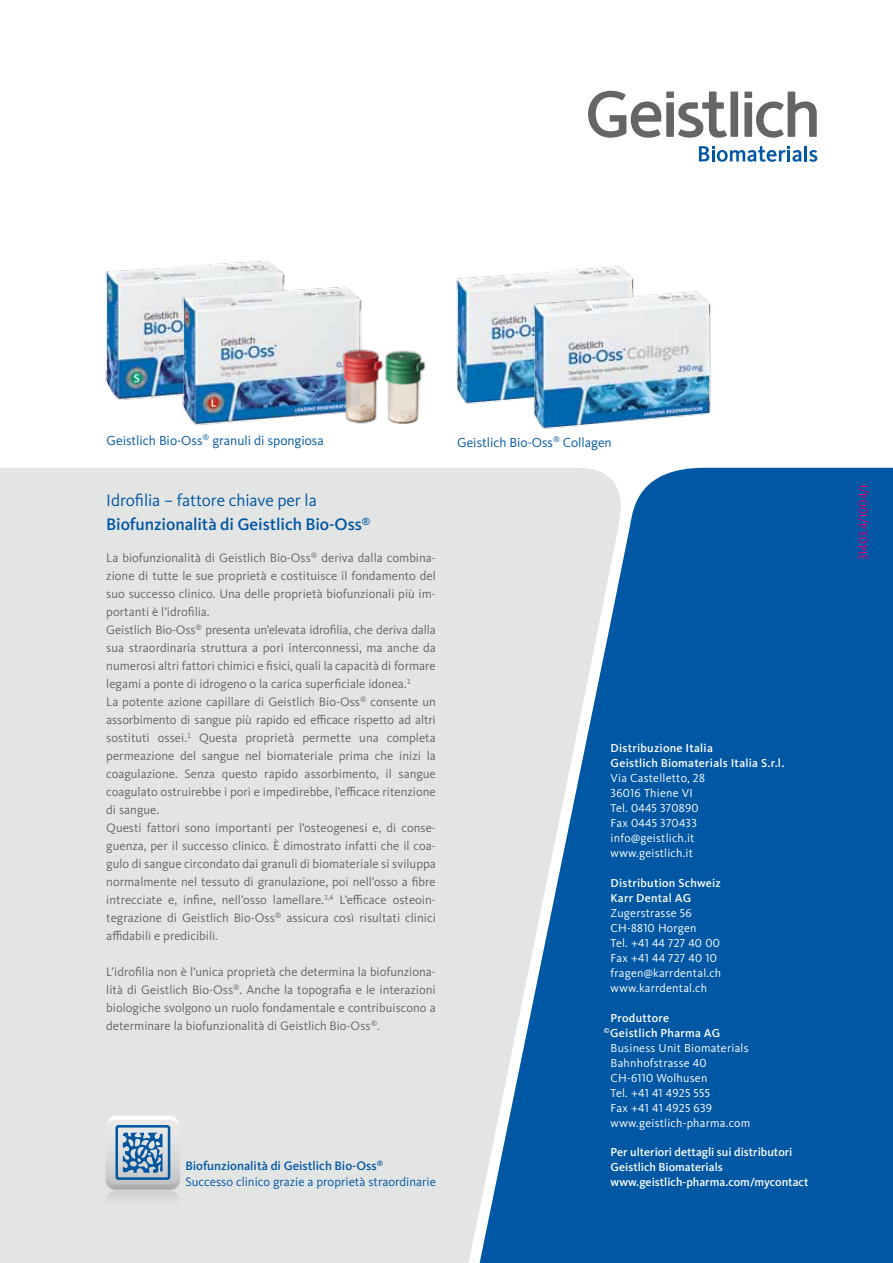
<style>
.page{position:relative;width:893px;height:1263px;background:#fff}
.page>*{position:absolute;margin:0;border:0;box-sizing:border-box;transform-origin:0 0}
.t1{font:500 17.25px/24px "Kievit OT";letter-spacing:-.005em;color:#0057a3}
.t2{font:13.5px "Kievit OT";color:#0057a3}
.t3{font:12.75px/18px "Kievit OT";color:#646567}
.t4{font:12.75px/16.5px "Kievit OT";color:#0057a3}
.t5{font:12px/15px "Kievit OT";letter-spacing:.02em;color:#fff}
.t6{font:500 12px/15px "Kievit OT";letter-spacing:.015em;color:#fff}
.t7{font:12px "Kievit OT";color:#e2007a}
.s1{font-weight:400}
.s2{font-weight:500}
</style>
<div class="page">
<div style="left:626px;top:468px;width:267px;height:795px;background:#0057a3"></div>
<svg style="left:0;top:468px;width:626px;height:795px;background:#cbd5dd"></svg>
<img style="left:456px;top:266px;width:178px;height:138px">
<img style="left:525px;top:286px;width:186px;height:143px">
<img style="left:105px;top:261px;width:180px;height:139px">
<img style="left:175px;top:281px;width:187px;height:144px">
<svg style="left:756px;top:92px;width:61px;height:46px"></svg>
<svg style="left:678px;top:92px;width:49px;height:46px"></svg>
<svg style="left:588px;top:91px;width:74px;height:47px"></svg>
<div style="left:730px;top:92px;width:8px;height:45px;background:#646567"></div>
<div style="left:666px;top:102px;width:8px;height:35px;background:#646567"></div>
<div style="left:666px;top:92px;width:8px;height:6px;background:#646567"></div>
<div style="left:744px;top:102px;width:8px;height:35px;background:#646567"></div>
<div style="left:744px;top:92px;width:8px;height:6px;background:#646567"></div>
<hr style="left:804px;top:146px;width:3px;height:15px;background:#0057a3">
<svg style="left:809px;top:150px;width:8px;height:12px"></svg>
<svg style="left:699px;top:146px;width:103px;height:16px"></svg>
<img style="left:112px;top:1191px;width:58px;height:1px">
<svg style="left:106px;top:1115px;width:74px;height:75px;background:#a2b7cb"></svg>
<img style="left:337px;top:348px;width:37px;height:77px">
<img style="left:374px;top:350px;width:51px;height:74px">
<p class="t2" style="left:107px;top:432px;width:219px">Geistlich Bio-Oss<sup>®</sup> granuli di spongiosa</p>
<p class="t2" style="left:457px;top:434px;width:156px">Geistlich Bio-Oss<sup>®</sup> Collagen</p>
<h1 class="t1" style="left:106px;top:488px;width:266px"><span class="s1">Idrofilia – fattore chiave per la<br></span>Biofunzionalità di Geistlich Bio-Oss<sup>®</sup></h1>
<p class="t3" style="left:106px;top:549px;width:331px">La biofunzionalità di Geistlich Bio-Oss<sup>®</sup> deriva dalla combina&shy;zione di tutte le sue proprietà e costituisce il fondamento del suo successo clinico. Una delle proprietà biofunzionali più im&shy;portanti è l’idrofilia.<br>Geistlich Bio-Oss<sup>®</sup> presenta un’elevata idrofilia, che deriva dalla sua straordinaria struttura a pori interconnessi, ma anche da numerosi altri fattori chimici e fisici, quali la capacità di formare legami a ponte di idrogeno o la carica superficiale idonea.<sup>1<br></sup>La potente azione capillare di Geistlich Bio-Oss<sup>®</sup> consente un assorbimento di sangue più rapido ed efficace rispetto ad altri sostituti ossei.<sup>1</sup> Questa proprietà permette una completa permeazione del sangue nel biomateriale prima che inizi la coagulazione. Senza questo rapido assorbimento, il sangue coagulato ostruirebbe i pori e impedirebbe, l’efficace ritenzione di sangue.<br>Questi fattori sono importanti per l’osteogenesi e, di conse&shy;guenza, per il successo clinico. È dimostrato infatti che il coa&shy;gulo di sangue circondato dai granuli di biomateriale si sviluppa normalmente nel tessuto di granulazione, poi nell’osso a fibre intrecciate e, infine, nell’osso lamellare.<sup>3,4</sup> L’efficace osteoin&shy;tegrazione di Geistlich Bio-Oss<sup>®</sup> assicura così risultati clinici affidabili e predicibili.</p>
<p class="t3" style="left:106px;top:963px;width:331px;text-align:justify">L’idrofilia non è l’unica proprietà che determina la biofunziona&shy;lità di Geistlich Bio-Oss<sup>®</sup>. Anche la topografia e le interazioni biologiche svolgono un ruolo fondamentale e contribuiscono a determinare la biofunzionalità di Geistlich Bio-Oss<sup>®</sup>.</p>
<p class="t4" style="left:185px;top:1157px;width:252px"><span class="s2">Biofunzionalità di Geistlich Bio-Oss</span><sup>®<br></sup>Successo clinico grazie a proprietà straordinarie</p>
<p class="t6" style="left:611px;top:741px;width:175px">Distribuzione Italia<br>Geistlich Biomaterials Italia S.r.l.</p>
<p class="t5" style="left:611px;top:771px;width:96px">Via Castelletto, 28<br>36016 Thiene VI<br>Tel. 0445 370890<br>Fax 0445 370433 info@geistlich.it www.geistlich.it</p>
<p class="t6" style="left:611px;top:876px;width:112px">Distribution Schweiz<br>Karr Dental AG</p>
<p class="t5" style="left:611px;top:906px;width:112px">Zugerstrasse 56<br>CH-8810 Horgen<br>Tel. +41 44 727 40 00<br>Fax +41 44 727 40 10 fragen@karrdental.ch www.karrdental.ch</p>
<p class="t6" style="left:611px;top:1011px;width:60px">Produttore</p>
<p class="t6" style="left:604px;top:1026px;width:118px"><sup>©</sup>Geistlich Pharma AG</p>
<p class="t5" style="left:611px;top:1041px;width:140px">Business Unit Biomaterials</p>
<p class="t5" style="left:611px;top:1056px;width:98px">Bahnhofstrasse 40</p>
<p class="t5" style="left:611px;top:1071px;width:98px">CH-6110 Wolhusen</p>
<p class="t5" style="left:611px;top:1086px;width:101px">Tel. +41 41 4925 555</p>
<p class="t5" style="left:611px;top:1101px;width:103px">Fax +41 41 4925 639</p>
<p class="t5" style="left:611px;top:1116px;width:141px">www.geistlich-pharma.com</p>
<p class="t6" style="left:611px;top:1145px;width:199px">Per ulteriori dettagli sui distributori<br>Geistlich Biomaterials www.geistlich-pharma.com/mycontact</p>
<p class="t7" style="left:856px;top:560px;width:75px;rotate:-90deg">31403.4/1004/i</p>
</div>
